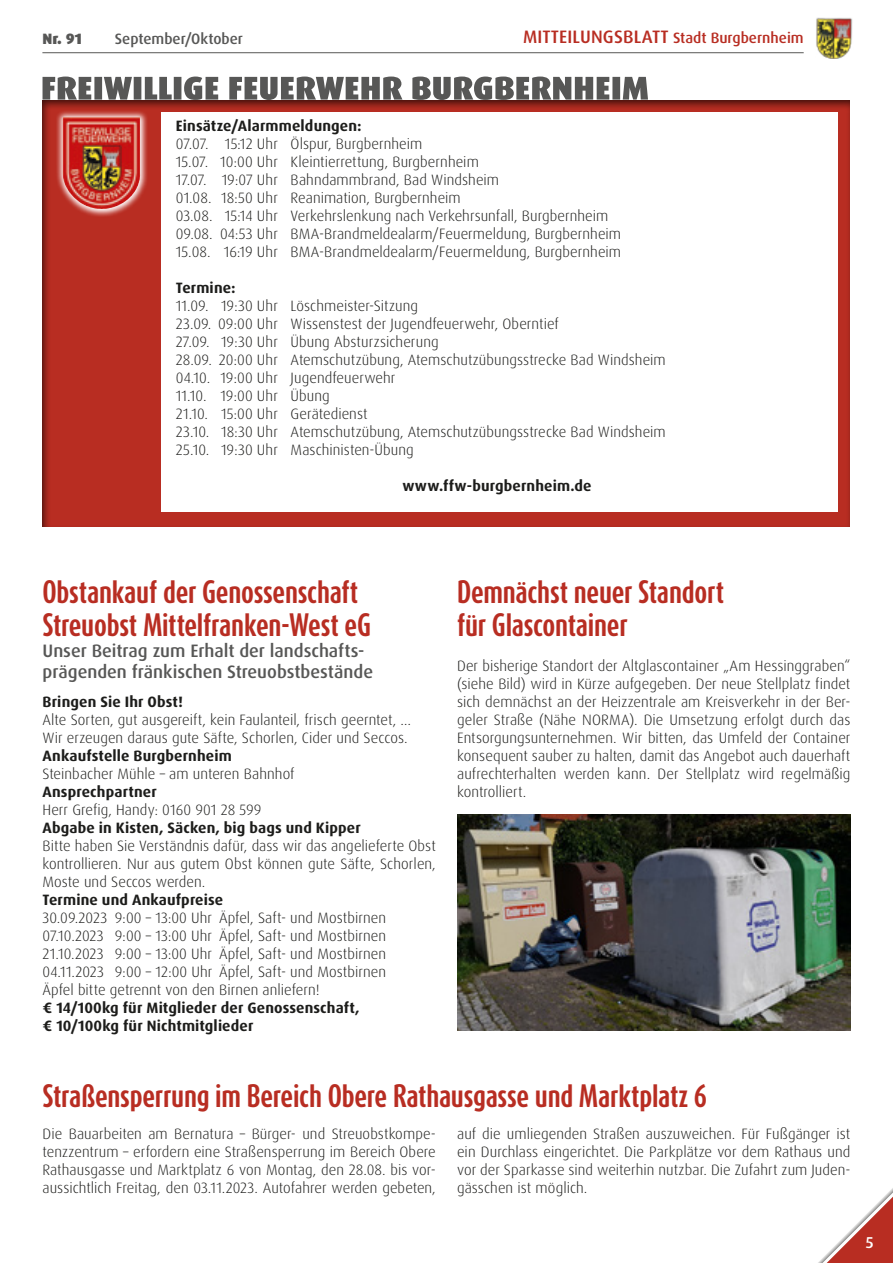
<style>
.page{position:relative;width:893px;height:1263px;background:#fff}
.page>*{position:absolute;margin:0;border:0;box-sizing:border-box;transform-origin:0 0}
._3__Überschrift_klein{font:700 27px/32.4px "Dax Compact Pro";letter-spacing:-.01em;color:#b82d22}
._4__Unterzeile{font:500 18px/21px "Dax Pro";color:#575756}
.t1{font:500 15.75px "Dax Pro";color:#fff}
._1__Grundtext{font:300 15px/18px "Dax Pro";letter-spacing:.005em;color:#1d1d1b;text-align:justify}
._1__Grundtext-2{font:700 15px "Dax Pro";letter-spacing:.01em;color:#1d1d1b}
.t2{font:500 15px "Dax Pro";color:#b82d22}
.t3{font:500 15px "Dax Pro";color:#575756}
.t4{font:900 15px "Dax Pro";color:#575756}
.s1{font-size:18px}
</style>
<div class="page">
<img style="left:816px;top:18px;width:37px;height:41px">
<hr style="left:42px;top:52px;width:762px;height:1px;background:#575756">
<svg style="left:818px;top:1188px;width:75px;height:75px"></svg>
<div style="left:41px;top:94px;width:811px;height:433px;background:#1d1d1b;opacity:.75"></div>
<div style="left:162px;top:113px;width:676px;height:399px;background:#fff"></div>
<svg style="left:43px;top:77px;width:605px;height:23px"></svg>
<svg style="left:55px;top:110px;width:93px;height:107px;background:#c75a52"></svg>
<img style="left:63px;top:117px;width:77px;height:92px">
<img style="left:457px;top:815px;width:393px;height:216px">
<p class="t4" style="left:43px;top:29px;width:41px">Nr. 91</p>
<p class="t3" style="left:115px;top:29px;width:130px">September/Oktober</p>
<p class="t2" style="left:523px;top:28px;width:282px"><span class="s1">MITTEILUNGSBLATT</span> Stadt Burgbernheim</p>
<p class="_1__Grundtext-2" style="left:176px;top:116px;width:187px">Einsätze/Alarmmeldungen:</p>
<p class="_1__Grundtext" style="left:176px;top:134px;width:248px">07.07. 15:12 Uhr Ölspur, Burgbernheim</p>
<p class="_1__Grundtext" style="left:176px;top:152px;width:305px">15.07. 10:00 Uhr Kleintierrettung, Burgbernheim</p>
<p class="_1__Grundtext" style="left:176px;top:170px;width:325px">17.07. 19:07 Uhr Bahndammbrand, Bad Windsheim</p>
<p class="_1__Grundtext" style="left:176px;top:188px;width:286px">01.08. 18:50 Uhr Reanimation, Burgbernheim</p>
<p class="_1__Grundtext" style="left:176px;top:206px;width:434px">03.08. 15:14 Uhr Verkehrslenkung nach Verkehrsunfall, Burgbernheim</p>
<p class="_1__Grundtext" style="left:176px;top:224px;width:447px">09.08. 04:53 Uhr BMA-Brandmeldealarm/Feuermeldung, Burgbernheim</p>
<p class="_1__Grundtext" style="left:176px;top:242px;width:447px">15.08. 16:19 Uhr BMA-Brandmeldealarm/Feuermeldung, Burgbernheim</p>
<p class="_1__Grundtext-2" style="left:176px;top:278px;width:61px">Termine:</p>
<p class="_1__Grundtext" style="left:176px;top:296px;width:244px">11.09. 19:30 Uhr Löschmeister-Sitzung</p>
<p class="_1__Grundtext" style="left:176px;top:314px;width:384px">23.09. 09:00 Uhr Wissenstest der Jugendfeuerwehr, Oberntief</p>
<p class="_1__Grundtext" style="left:176px;top:332px;width:264px">27.09. 19:30 Uhr Übung Absturzsicherung</p>
<p class="_1__Grundtext" style="left:176px;top:350px;width:491px">28.09. 20:00 Uhr Atemschutzübung, Atemschutzübungsstrecke Bad Windsheim</p>
<p class="_1__Grundtext" style="left:176px;top:368px;width:221px">04.10. 19:00 Uhr Jugendfeuerwehr</p>
<p class="_1__Grundtext" style="left:176px;top:386px;width:156px">11.10. 19:00 Uhr Übung</p>
<p class="_1__Grundtext" style="left:176px;top:404px;width:193px">21.10. 15:00 Uhr Gerätedienst</p>
<p class="_1__Grundtext" style="left:176px;top:422px;width:491px">23.10. 18:30 Uhr Atemschutzübung, Atemschutzübungsstrecke Bad Windsheim</p>
<p class="_1__Grundtext" style="left:176px;top:440px;width:239px">25.10. 19:30 Uhr Maschinisten-Übung</p>
<p class="_1__Grundtext-2" style="left:402px;top:476px;width:191px">www.ffw-burgbernheim.de</p>
<p class="_3__Überschrift_klein" style="left:43px;top:576px;width:330px">Obstankauf der Genossenschaft<br>Streuobst Mittelfranken-West eG</p>
<p class="_4__Unterzeile" style="left:43px;top:640px;width:332px">Unser Beitrag zum Erhalt der landschafts&shy;prägenden fränkischen Streuobstbestände</p>
<p class="_1__Grundtext-2" style="left:43px;top:692px;width:142px">Bringen Sie Ihr Obst!</p>
<p class="_1__Grundtext" style="left:43px;top:710px;width:370px">Alte Sorten, gut ausgereift, kein Faulanteil, frisch geerntet, …</p>
<p class="_1__Grundtext" style="left:43px;top:728px;width:367px">Wir erzeugen daraus gute Säfte, Schorlen, Cider und Seccos.</p>
<p class="_1__Grundtext-2" style="left:43px;top:746px;width:191px">Ankaufstelle Burgbernheim</p>
<p class="_1__Grundtext" style="left:43px;top:764px;width:253px">Steinbacher Mühle – am unteren Bahnhof</p>
<p class="_1__Grundtext-2" style="left:43px;top:782px;width:116px">Ansprechpartner</p>
<p class="_1__Grundtext" style="left:43px;top:800px;width:221px">Herr Grefig, Handy: 0160 901 28 599</p>
<p class="_1__Grundtext-2" style="left:43px;top:818px;width:320px">Abgabe in Kisten, Säcken, big bags und Kipper</p>
<p class="_1__Grundtext" style="left:43px;top:836px;width:395px">Bitte haben Sie Verständnis dafür, dass wir das angelieferte Obst kontrollieren. Nur aus gutem Obst können gute Säfte, Schorlen, Moste und Seccos werden.</p>
<p class="_1__Grundtext-2" style="left:43px;top:890px;width:182px">Termine und Ankaufpreise</p>
<p class="_1__Grundtext" style="left:43px;top:908px;width:345px">30.09.2023 9:00 – 13:00 Uhr Äpfel, Saft- und Mostbirnen</p>
<p class="_1__Grundtext" style="left:43px;top:926px;width:345px">07.10.2023 9:00 – 13:00 Uhr Äpfel, Saft- und Mostbirnen</p>
<p class="_1__Grundtext" style="left:43px;top:944px;width:345px">21.10.2023 9:00 – 13:00 Uhr Äpfel, Saft- und Mostbirnen</p>
<p class="_1__Grundtext" style="left:43px;top:962px;width:345px">04.11.2023 9:00 – 12:00 Uhr Äpfel, Saft- und Mostbirnen</p>
<p class="_1__Grundtext" style="left:43px;top:980px;width:278px">Äpfel bitte getrennt von den Birnen anliefern!</p>
<p class="_1__Grundtext-2" style="left:43px;top:998px;width:318px">€ 14/100kg für Mitglieder der Genossenschaft,</p>
<p class="_1__Grundtext-2" style="left:43px;top:1016px;width:212px">€ 10/100kg für Nichtmitglieder</p>
<p class="_3__Überschrift_klein" style="left:457px;top:576px;width:269px">Demnächst neuer Standort für Glascontainer</p>
<p class="_1__Grundtext" style="left:457px;top:656px;width:395px">Der bisherige Standort der Altglascontainer „Am Hessinggraben“ (siehe Bild) wird in Kürze aufgegeben. Der neue Stellplatz findet sich demnächst an der Heizzentrale am Kreisverkehr in der Ber&shy;geler Straße (Nähe NORMA). Die Umsetzung erfolgt durch das Entsorgungsunternehmen. Wir bitten, das Umfeld der Container konsequent sauber zu halten, damit das Angebot auch dauerhaft aufrechterhalten werden kann. Der Stellplatz wird regelmäßig kontrolliert.</p>
<p class="_3__Überschrift_klein" style="left:43px;top:1080px;width:666px">Straßensperrung im Bereich Obere Rathausgasse und Marktplatz 6</p>
<p class="_1__Grundtext" style="left:43px;top:1124px;width:395px;text-align:left">Die Bauarbeiten am Bernatura – Bürger- und Streuobstkompe&shy;tenzzentrum – erfordern eine Straßensperrung im Bereich Obere Rathausgasse und Marktplatz 6 von Montag, den 28.08. bis vor&shy;aussichtlich Freitag, den 03.11.2023. Autofahrer werden gebeten,</p>
<p class="_1__Grundtext" style="left:457px;top:1124px;width:395px">auf die umliegenden Straßen auszuweichen. Für Fußgänger ist ein Durchlass eingerichtet. Die Parkplätze vor dem Rathaus und vor der Sparkasse sind weiterhin nutzbar. Die Zufahrt zum Juden&shy;gässchen ist möglich.</p>
<p class="t1" style="left:866px;top:1232px;width:9px">5</p>
</div>
